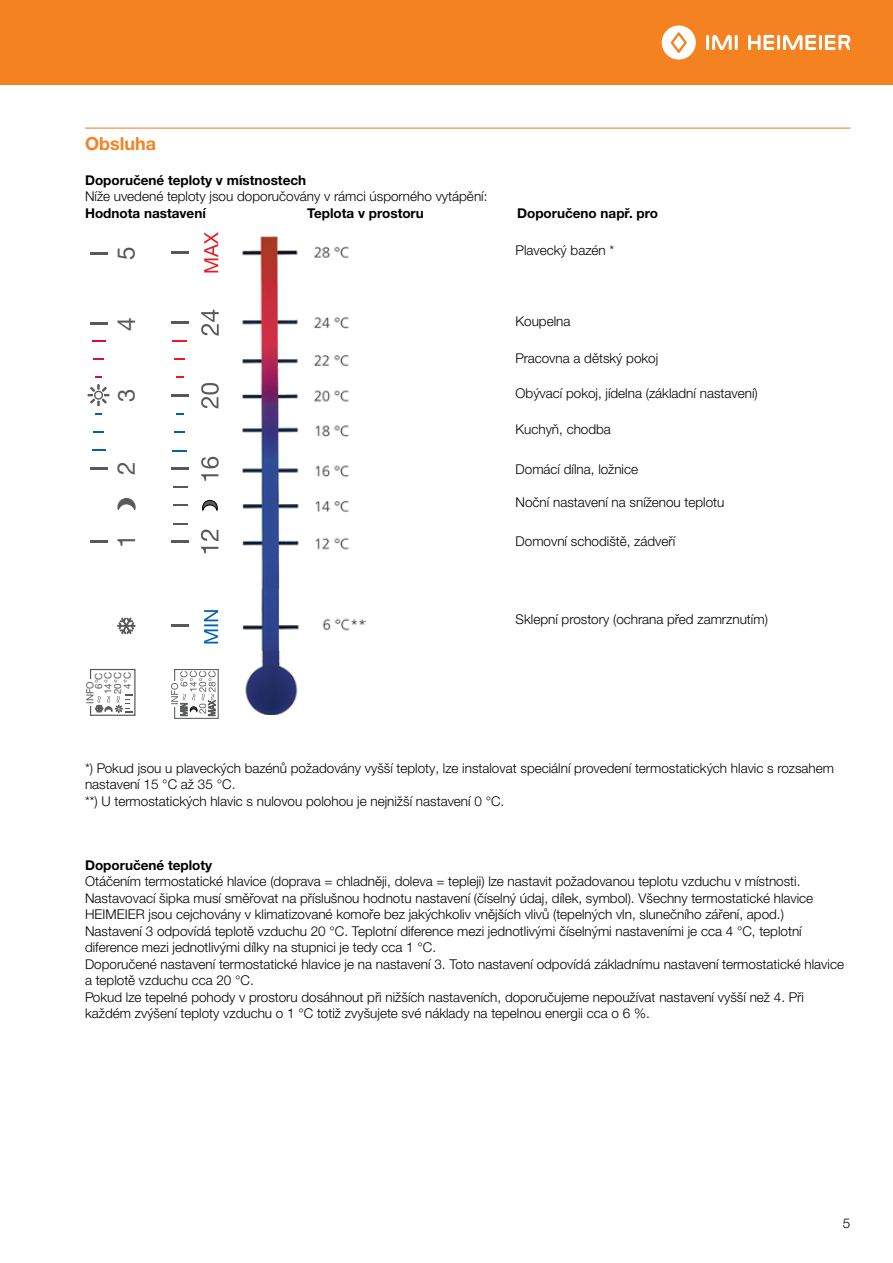
<style>
.page{position:relative;width:893px;height:1263px;background:#fff}
.page>*{position:absolute;margin:0;border:0;box-sizing:border-box;transform-origin:0 0}
.t1{font:24.75px "Helvetica Neue LT Com";color:#58595b}
.t2{font:24.45px "Helvetica Neue LT Com";color:#58595b}
.t3{font:24.3px "Helvetica Neue LT Com";color:#58595b}
.t4{font:23.7px "Helvetica Neue LT Com";color:#58595b}
.t5{font:700 18px "Helvetica Neue LTW1 G";color:#f58220}
.t6{font:300 13.5px/16.5px "Helvetica Neue LTW1 G";color:#000}
.t7{font:700 13.5px "Helvetica Neue LTW1 G";color:#000}
.t8{font:9.75px/9.6px "Helvetica Neue LT Com";color:#58595b}
</style>
<div class="page">
<div style="left:0;top:0;width:893px;height:85px;background:#f58220"></div>
<hr style="left:706px;top:35px;width:3px;height:15px;background:#fff">
<hr style="left:735px;top:35px;width:3px;height:15px;background:#fff">
<svg style="left:712px;top:35px;width:20px;height:15px"></svg>
<svg style="left:662px;top:25px;width:34px;height:35px"></svg>
<hr style="left:777px;top:35px;width:3px;height:15px;background:#fff">
<svg style="left:748px;top:35px;width:26px;height:15px"></svg>
<hr style="left:819px;top:35px;width:3px;height:15px;background:#fff">
<svg style="left:783px;top:35px;width:33px;height:15px"></svg>
<svg style="left:825px;top:35px;width:25px;height:15px"></svg>
<hr style="left:85px;top:128px;width:765px;height:1px;background:#f58220">
<div style="left:90px;top:669px;width:46px;height:47px;border:1px solid #58595b"></div>
<div style="left:86px;top:679px;width:10px;height:26px;background:#fff"></div>
<svg style="left:95px;top:694px;width:37px;height:19px"></svg>
<svg style="left:118px;top:618px;width:17px;height:16px"></svg>
<svg style="left:118px;top:498px;width:17px;height:12px"></svg>
<svg style="left:88px;top:385px;width:21px;height:21px"></svg>
<hr style="left:90px;top:467px;width:17px;height:3px;background:#58595b">
<svg style="left:90px;top:252px;width:17px;height:2px"></svg>
<svg style="left:90px;top:540px;width:17px;height:2px"></svg>
<svg style="left:95px;top:376px;width:7px;height:2px"></svg>
<svg style="left:92px;top:449px;width:13px;height:2px"></svg>
<svg style="left:93px;top:358px;width:11px;height:2px"></svg>
<svg style="left:92px;top:340px;width:13px;height:2px"></svg>
<svg style="left:90px;top:323px;width:17px;height:2px"></svg>
<svg style="left:202px;top:500px;width:15px;height:10px"></svg>
<svg style="left:171px;top:251px;width:18px;height:2px"></svg>
<hr style="left:171px;top:540px;width:18px;height:3px;background:#58595b">
<svg style="left:171px;top:322px;width:18px;height:2px"></svg>
<svg style="left:171px;top:468px;width:18px;height:2px"></svg>
<svg style="left:201px;top:310px;width:18px;height:26px"></svg>
<svg style="left:201px;top:383px;width:18px;height:25px"></svg>
<svg style="left:201px;top:457px;width:18px;height:24px"></svg>
<svg style="left:201px;top:530px;width:17px;height:23px"></svg>
<svg style="left:171px;top:395px;width:18px;height:2px"></svg>
<div style="left:174px;top:669px;width:45px;height:50px;border:1px solid #58595b"></div>
<svg style="left:171px;top:671px;width:45px;height:45px"></svg>
<svg style="left:171px;top:625px;width:18px;height:2px"></svg>
<svg style="left:173px;top:523px;width:14px;height:1px"></svg>
<svg style="left:173px;top:504px;width:14px;height:2px"></svg>
<svg style="left:173px;top:486px;width:14px;height:2px"></svg>
<svg style="left:173px;top:450px;width:14px;height:1px"></svg>
<svg style="left:175px;top:431px;width:10px;height:2px"></svg>
<svg style="left:176px;top:413px;width:7px;height:2px"></svg>
<svg style="left:204px;top:610px;width:14px;height:33px"></svg>
<svg style="left:173px;top:340px;width:14px;height:2px"></svg>
<svg style="left:174px;top:358px;width:11px;height:2px"></svg>
<svg style="left:176px;top:376px;width:7px;height:2px"></svg>
<svg style="left:204px;top:232px;width:14px;height:40px"></svg>
<img style="left:242px;top:236px;width:123px;height:479px">
<h3 class="t5" style="left:85px;top:132px;width:72px">Obsluha</h3>
<p class="t7" style="left:85px;top:172px;width:223px">Doporučené teploty v místnostech</p>
<p class="t6" style="left:85px;top:188px;width:404px">Níže uvedené teploty jsou doporučovány v rámci úsporného vytápění:</p>
<p class="t7" style="left:85px;top:205px;width:122px">Hodnota nastavení</p>
<p class="t7" style="left:307px;top:205px;width:118px">Teplota v prostoru</p>
<p class="t7" style="left:517px;top:205px;width:143px">Doporučeno např. pro</p>
<p class="t6" style="left:516px;top:242px;width:100px">Plavecký bazén *</p>
<h3 class="t3" style="left:111px;top:260px;width:15px;rotate:-90deg">5</h3>
<h1 class="t1" style="left:111px;top:331px;width:15px;rotate:-90deg">4</h1>
<h3 class="t4" style="left:112px;top:402px;width:15px;rotate:-90deg">3</h3>
<h2 class="t2" style="left:111px;top:475px;width:15px;rotate:-90deg">2</h2>
<h1 class="t1" style="left:111px;top:548px;width:15px;rotate:-90deg">1</h1>
<p class="t8" style="left:85px;top:689px;width:18px;line-height:8.6px;text-indent:-15px;rotate:-90deg">INFO<br>6°C</p>
<p class="t8" style="left:103px;top:694px;width:24px;text-align:center;rotate:-90deg">14°C<br>20°C<br>4°C</p>
<p class="t6" style="left:516px;top:313px;width:56px">Koupelna</p>
<p class="t6" style="left:516px;top:350px;width:144px">Pracovna a dětský pokoj</p>
<p class="t6" style="left:516px;top:385px;width:244px">Obývací pokoj, jídelna (základní nastavení)</p>
<p class="t6" style="left:516px;top:421px;width:97px">Kuchyň, chodba</p>
<p class="t6" style="left:516px;top:461px;width:124px">Domácí dílna, ložnice</p>
<p class="t6" style="left:516px;top:494px;width:210px">Noční nastavení na sníženou teplotu</p>
<p class="t6" style="left:516px;top:533px;width:161px">Domovní schodiště, zádveří</p>
<p class="t6" style="left:516px;top:611px;width:254px">Sklepní prostory (ochrana před zamrznutím)</p>
<p class="t6" style="left:85px;top:760px;width:750px">*) Pokud jsou u plaveckých bazénů požadovány vyšší teploty, lze instalovat speciální provedení termostatických hlavic s rozsahem nastavení 15 °C až 35 °C.<br>**) U termostatických hlavic s nulovou polohou je nejnižší nastavení 0 °C.</p>
<p class="t7" style="left:85px;top:857px;width:129px">Doporučené teploty</p>
<p class="t6" style="left:85px;top:873px;width:760px">Otáčením termostatické hlavice (doprava = chladněji, doleva = tepleji) lze nastavit požadovanou teplotu vzduchu v místnosti.<br>Nastavovací šipka musí směřovat na příslušnou hodnotu nastavení (číselný údaj, dílek, symbol). Všechny termostatické hlavice HEIMEIER jsou cejchovány v klimatizované komoře bez jakýchkoliv vnějších vlivů (tepelných vln, slunečního záření, apod.)<br>Nastavení 3 odpovídá teplotě vzduchu 20 °C. Teplotní diference mezi jednotlivými číselnými nastaveními je cca 4 °C, teplotní diference mezi jednotlivými dílky na stupnici je tedy cca 1 °C.<br>Doporučené nastavení termostatické hlavice je na nastavení 3. Toto nastavení odpovídá základnímu nastavení termostatické hlavice a teplotě vzduchu cca 20 °C.<br>Pokud lze tepelné pohody v prostoru dosáhnout při nižších nastaveních, doporučujeme nepoužívat nastavení vyšší než 4. Při každém zvýšení teploty vzduchu o 1 °C totiž zvyšujete své náklady na tepelnou energii cca o 6 %.</p>
<p class="t6" style="left:843px;top:1215px;width:9px">5</p>
</div>
